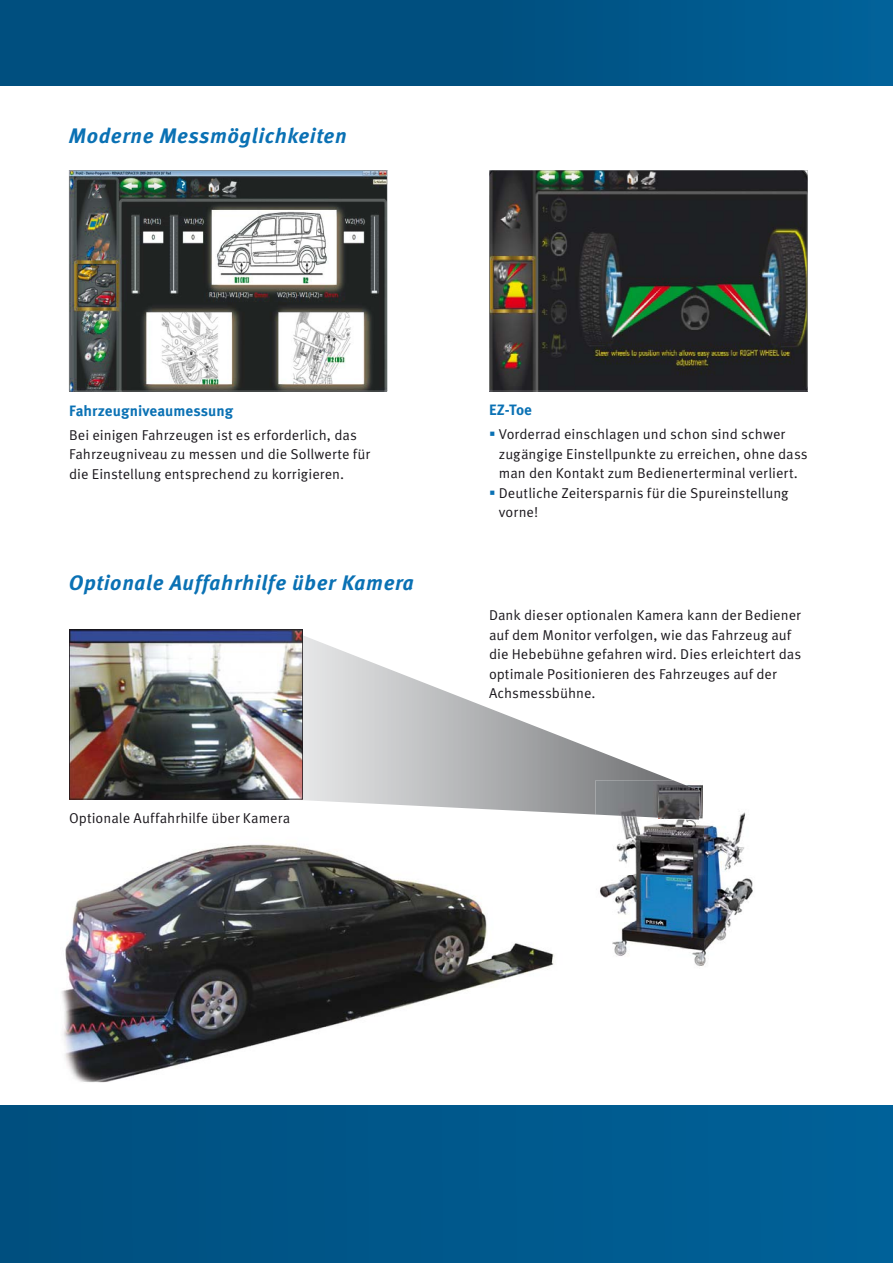
<style>
.page{position:relative;width:893px;height:1263px;background:#fff}
.page>*{position:absolute;margin:0;border:0;box-sizing:border-box;transform-origin:0 0}
.t1{font:italic 700 21px "Meta Pro";letter-spacing:.03em;color:#0a71b4}
.t2{font:700 15px "Meta Pro";color:#0a71b4}
.t3{font:14.25px/19.5px "Meta Pro";color:#1a171c}
.s1{color:#0a71b4}
</style>
<div class="page">
<div style="left:0;top:1106px;width:893px;height:157px;background:linear-gradient(to right,#004f7e,#006199)"></div>
<div style="left:0;top:0;width:893px;height:85px;background:linear-gradient(to right,#004a78,#005d92)"></div>
<img style="left:61px;top:844px;width:493px;height:239px">
<img style="left:600px;top:785px;width:153px;height:182px">
<img style="left:489px;top:170px;width:319px;height:221px">
<svg style="left:69px;top:170px;width:319px;height:221px"></svg>
<svg style="left:288px;top:635px;width:384px;height:179px"></svg>
<img style="left:596px;top:780px;width:104px;height:40px">
<svg style="left:658px;top:791px;width:42px;height:1px"></svg>
<img style="left:658px;top:792px;width:42px;height:28px">
<img style="left:69px;top:629px;width:234px;height:170px">
<h1 class="t1" style="left:69px;top:128px;width:279px">Moderne Messmöglichkeiten</h1>
<p class="t2" style="left:69px;top:405px;width:166px">Fahrzeugniveaumessung</p>
<p class="t3" style="left:69px;top:426px;width:303px">Bei einigen Fahrzeugen ist es erforderlich, das<br>Fahrzeugniveau zu messen und die Sollwerte für die Einstellung entsprechend zu korrigieren.</p>
<h1 class="t1" style="left:69px;top:575px;width:347px">Optionale Auffahrhilfe über Kamera</h1>
<p class="t3" style="left:69px;top:810px;width:223px">Optionale Auffahrhilfe über Kamera</p>
<p class="t2" style="left:489px;top:405px;width:44px">EZ-Toe</p>
<p class="t3" style="left:499px;top:426px;width:310px;text-indent:-10px"><span class="s1">▪</span> Vorderrad einschlagen und schon sind schwer zugängige Einstellpunkte zu erreichen, ohne dass man den Kontakt zum Bedienerterminal verliert.</p>
<p class="t3" style="left:499px;top:484px;width:291px;text-indent:-10px"><span class="s1">▪</span> Deutliche Zeitersparnis für die Spureinstellung vorne!</p>
<p class="t3" style="left:489px;top:607px;width:314px">Dank dieser optionalen Kamera kann der Bediener auf dem Monitor verfolgen, wie das Fahrzeug auf die Hebebühne gefahren wird. Dies erleichtert das optimale Positionieren des Fahrzeuges auf der Achsmessbühne.</p>
</div>
